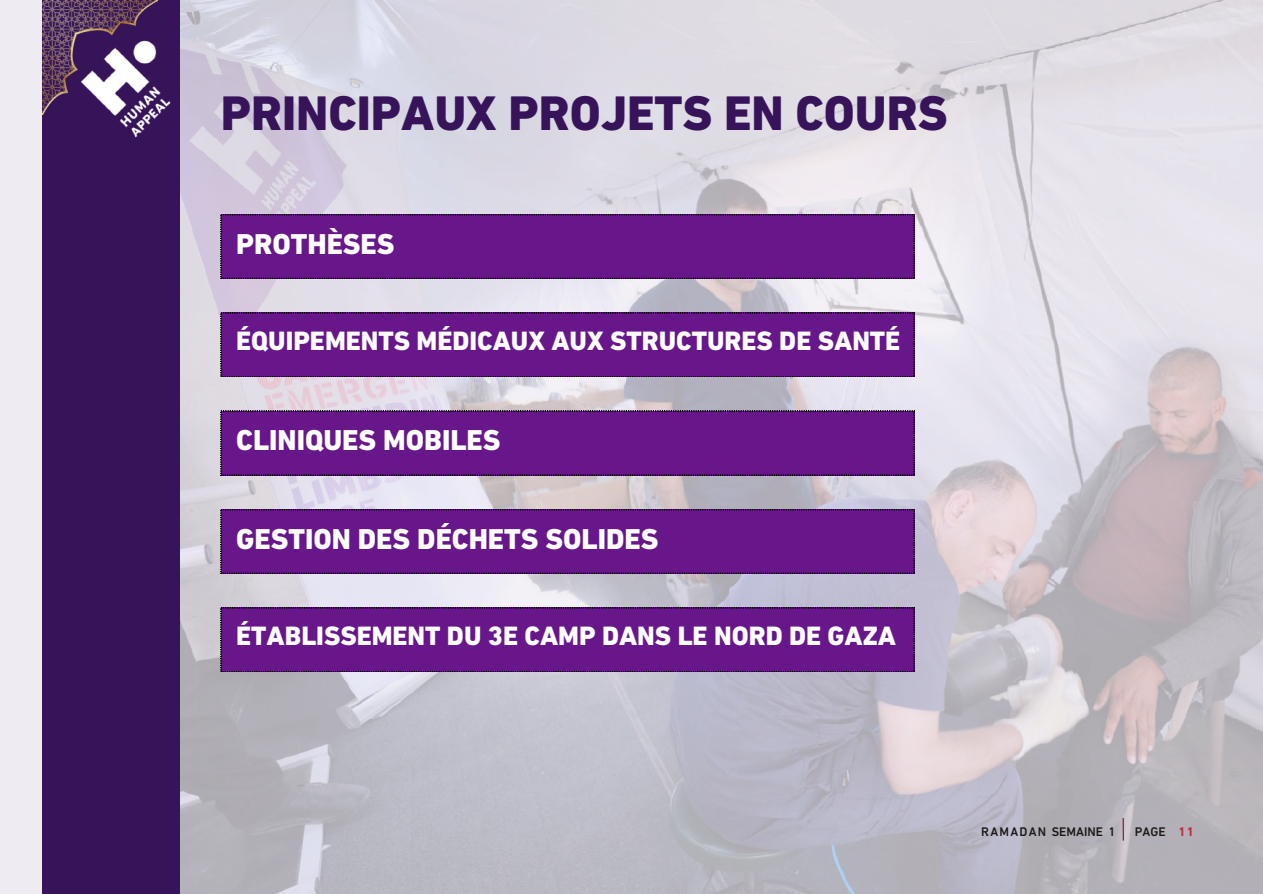
<style>
.page{position:relative;width:1263px;height:894px;background:#fff}
.page>*{position:absolute;margin:0;border:0;box-sizing:border-box;transform-origin:0 0}
.t1{font:800 49.35px "DIN Next LT Pro";color:#37145a}
.t2{font:800 29.25px "DIN Next LT Pro";color:#fefefe}
.t3{font:800 27px "DIN Next LT Pro";color:#fefefe}
.t4{font:500 12.75px "DIN Next LT Pro";letter-spacing:.05em;color:#191717}
.t5{font:500 12.75px "DIN Next LT Pro";color:#191717}
.s1{font-weight:700;color:#bc2c43}
</style>
<div class="page">
<div style="left:0;top:0;width:1263px;height:893px;background:#efebf3"></div>
<img style="left:180px;top:0;width:1083px;height:893px">
<svg style="left:1123px;top:817px;width:1px;height:23px"></svg>
<div style="left:221px;top:411px;width:693px;height:64px;background:#671789"></div>
<div style="left:221px;top:509px;width:693px;height:64px;background:#671789"></div>
<div style="left:221px;top:214px;width:693px;height:64px;background:#671789"></div>
<div style="left:221px;top:312px;width:693px;height:65px;background:#671789"></div>
<div style="left:221px;top:607px;width:693px;height:64px;background:#671789"></div>
<div style="left:42px;top:0;width:138px;height:893px;background:#37145a"></div>
<img style="left:42px;top:0;width:115px;height:115px">
<img style="left:76px;top:37px;width:95px;height:101px">
<h1 class="t1" style="left:221px;top:84px;width:728px">PRINCIPAUX PROJETS EN COURS</h1>
<p class="t2" style="left:236px;top:226px;width:160px">PROTHÈSES</p>
<p class="t3" style="left:236px;top:325px;width:665px">ÉQUIPEMENTS MÉDICAUX AUX STRUCTURES DE SANTÉ</p>
<p class="t2" style="left:236px;top:423px;width:266px">CLINIQUES MOBILES</p>
<p class="t2" style="left:236px;top:521px;width:424px">GESTION DES DÉCHETS SOLIDES</p>
<p class="t3" style="left:236px;top:620px;width:661px">ÉTABLISSEMENT DU 3E CAMP DANS LE NORD DE GAZA</p>
<p class="t4" style="left:981px;top:826px;width:136px">RAMADAN SEMAINE 1</p>
<p class="t5" style="left:1135px;top:826px;width:61px">PAGE <span class="s1">11</span></p>
</div>
